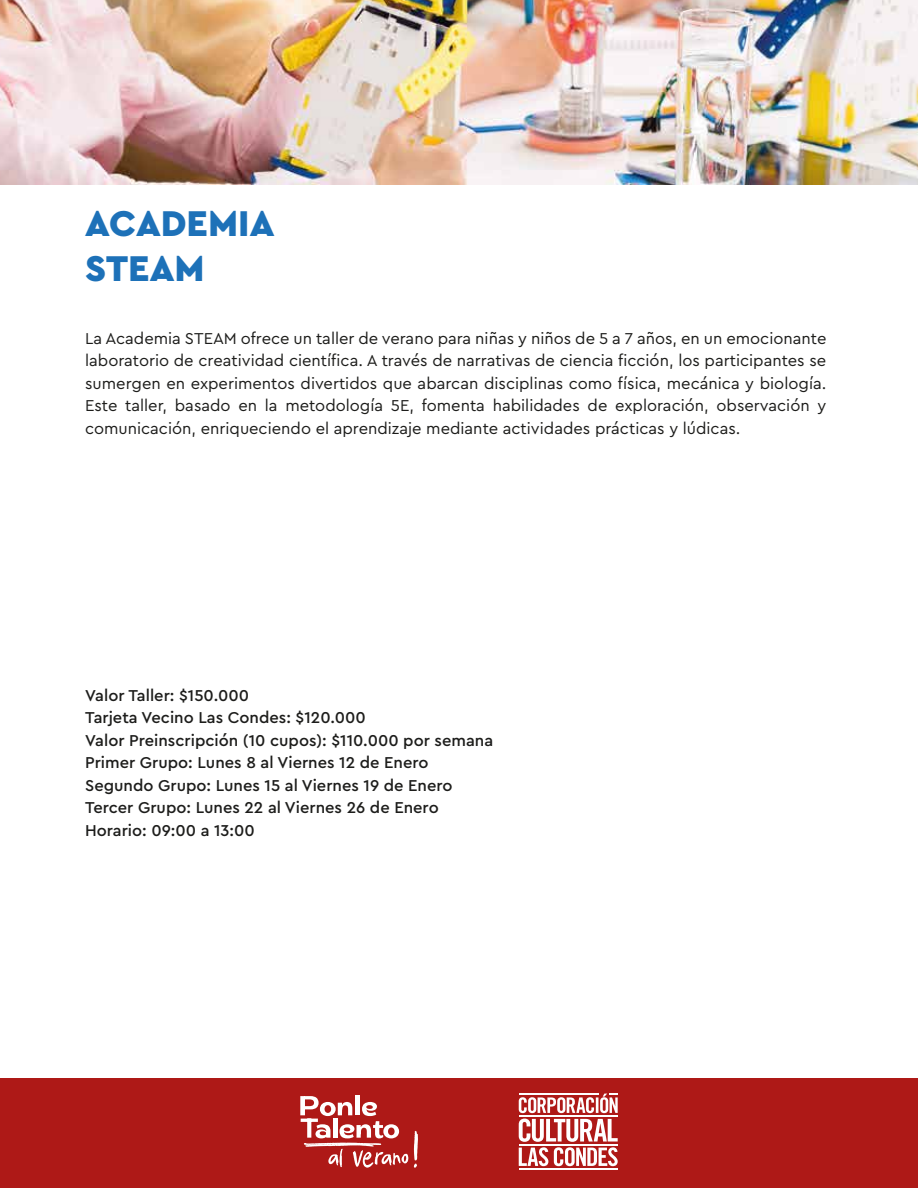
<style>
.page{position:relative;width:918px;height:1188px;background:#fff}
.page>*{position:absolute;margin:0;border:0;box-sizing:border-box;transform-origin:0 0}
.t1{font:900 37.5px/45px "Cera Pro";color:#1d71b8}
.t2{font:16.5px/22.5px "Cera Pro";color:#1d1d1b;text-align:justify}
.t3{font:500 16.5px/22.5px "Cera Pro";color:#1d1d1b}
</style>
<div class="page">
<img style="left:0;top:0;width:918px;height:185px">
<div style="left:0;top:1079px;width:918px;height:109px;background:#ae1917"></div>
<svg style="left:300px;top:1096px;width:108px;height:72px"></svg>
<svg style="left:414px;top:1131px;width:4px;height:37px"></svg>
<hr style="left:519px;top:1115px;width:99px;height:2px;background:#fff">
<hr style="left:519px;top:1168px;width:99px;height:2px;background:#fff">
<svg style="left:519px;top:1119px;width:99px;height:47px"></svg>
<svg style="left:519px;top:1093px;width:99px;height:20px"></svg>
<h1 class="t1" style="left:85px;top:200px;width:191px">ACADEMIA<br>STEAM</h1>
<p class="t2" style="left:85px;top:326px;width:743px">La Academia STEAM ofrece un taller de verano para niñas y niños de 5 a 7 años, en un emocionante laboratorio de creatividad científica. A través de narrativas de ciencia ficción, los participantes se sumergen en experimentos divertidos que abarcan disciplinas como física, mecánica y biología.<br>Este taller, basado en la metodología 5E, fomenta habilidades de exploración, observación y comunicación, enriqueciendo el aprendizaje mediante actividades prácticas y lúdicas.</p>
<p class="t3" style="left:85px;top:683px;width:410px">Valor Taller: $150.000<br>Tarjeta Vecino Las Condes: $120.000<br>Valor Preinscripción (10 cupos): $110.000 por semana Primer Grupo: Lunes 8 al Viernes 12 de Enero Segundo Grupo: Lunes 15 al Viernes 19 de Enero Tercer Grupo: Lunes 22 al Viernes 26 de Enero Horario: 09:00 a 13:00</p>
</div>
